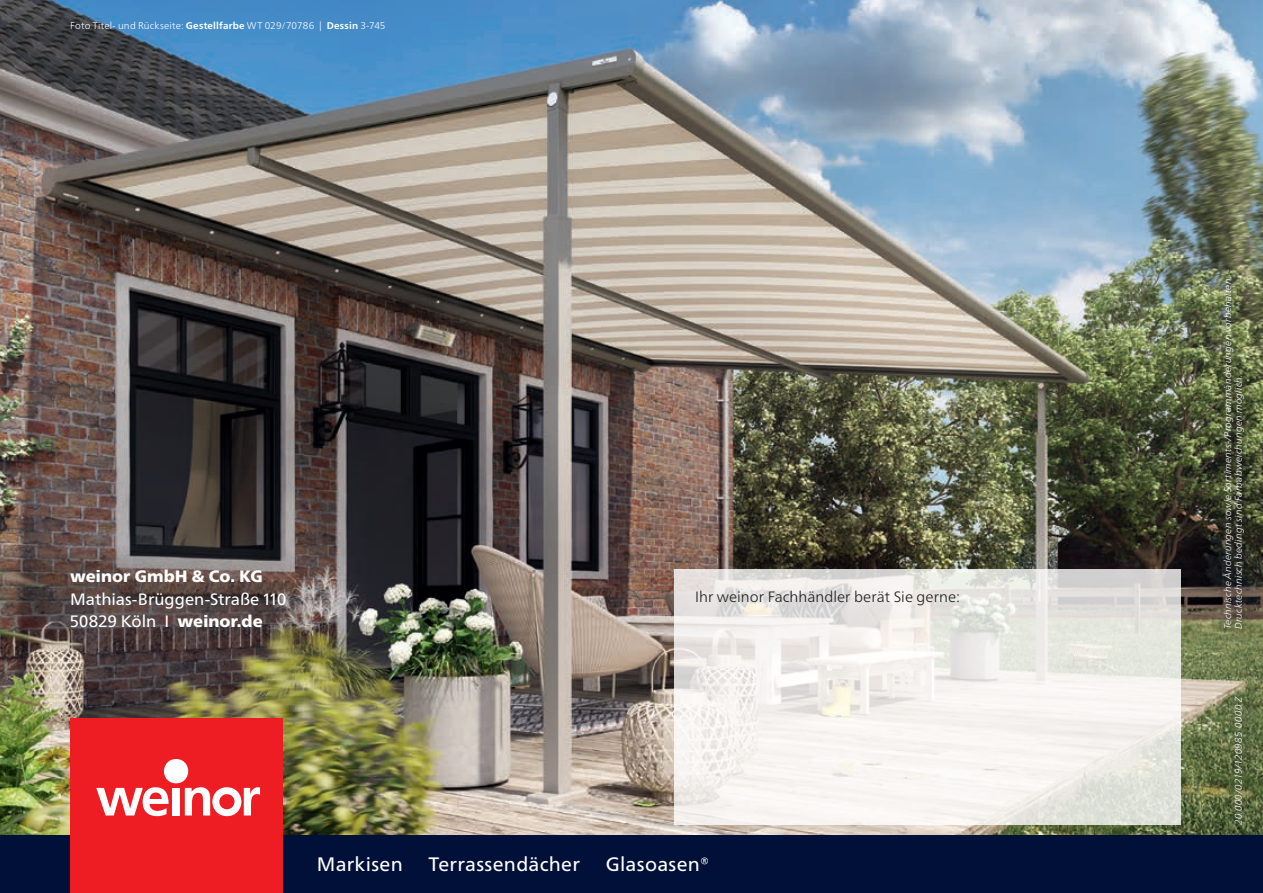
<style>
.page{position:relative;width:1263px;height:893px;background:#fff}
.page>*{position:absolute;margin:0;border:0;box-sizing:border-box;transform-origin:0 0}
.t1{font:19.5px "Frutiger Neue LTW1 G";letter-spacing:.015em;color:#fff}
._03_Copy_light_11_6m{font:16.5px/22.5px "Frutiger Neue LTW1 G";color:#fff}
._03_Copy_light_11_6m-2{font:900 16.5px "Frutiger Neue LTW1 G";letter-spacing:.005em;color:#fff}
._03_Copy_light_10_5m{font:300 15px "Frutiger Neue LTW1 G";color:#231f20}
._08_RlightItalic_6_5{font:italic 300 9.75px/10.6px "Frutiger Neue LTW1 G";letter-spacing:.02em;color:#fff}
._08_Rlight_6_5_2_5mm{font:300 9.75px "Frutiger Neue LTW1 G";letter-spacing:.02em;color:#fff}
.s1{font-weight:700}
.s2{font-weight:900}
</style>
<div class="page">
<img style="left:0;top:0;width:1263px;height:836px">
<div style="left:1202px;top:259px;width:61px;height:391px;background:#231f20;opacity:.9"></div>
<div style="left:1212px;top:677px;width:51px;height:167px;background:#231f20;opacity:.9"></div>
<svg style="left:0;top:545px;width:13px;height:110px"></svg>
<svg style="left:674px;top:570px;width:506px;height:255px;fill:#f4f1ed"></svg>
<div style="left:13px;top:510px;width:325px;height:179px;background:#fff;opacity:.75"></div>
<div style="left:0;top:836px;width:1263px;height:57px;background:#001039"></div>
<div style="left:70px;top:719px;width:213px;height:174px;background:#ee1d23"></div>
<svg style="left:96px;top:787px;width:73px;height:29px"></svg>
<div style="left:172px;top:788px;width:8px;height:27px;background:#fff"></div>
<div style="left:164px;top:759px;width:24px;height:24px;background:#fff;border-radius:50%"></div>
<svg style="left:185px;top:787px;width:75px;height:29px"></svg>
<p class="_08_Rlight_6_5_2_5mm" style="left:70px;top:19px;width:317px">Foto Titel- und Rückseite: <span class="s1">Gestellfarbe</span> WT 029/70786 | <span class="s1">Dessin</span> 3-745</p>
<p class="_03_Copy_light_11_6m-2" style="left:70px;top:564px;width:194px">weinor GmbH &amp; Co. KG</p>
<p class="_03_Copy_light_11_6m" style="left:70px;top:588px;width:218px">Mathias-Brüggen-Straße 110<br>50829 Köln I <span class="s2">weinor.de</span></p>
<p class="_03_Copy_light_10_5m" style="left:695px;top:587px;width:266px">Ihr weinor Fachhändler berät Sie gerne:</p>
<h1 class="t1" style="left:317px;top:852px;width:88px">Markisen</h1>
<h1 class="t1" style="left:429px;top:852px;width:153px">Terrassendächer</h1>
<h1 class="t1" style="left:606px;top:852px;width:105px">Glasoasen®</h1>
<p class="_08_RlightItalic_6_5" style="left:1222px;top:629px;width:355px;rotate:-90deg">Technische Änderungen sowie Sortiments-/Programmänderungen vorbehalten.<br>Drucktechnisch bedingt sind Farbabweichungen möglich.</p>
<p class="_08_RlightItalic_6_5" style="left:1233px;top:825px;width:130px;rotate:-90deg">20.000/0219/120985-0000 Z</p>
</div>
